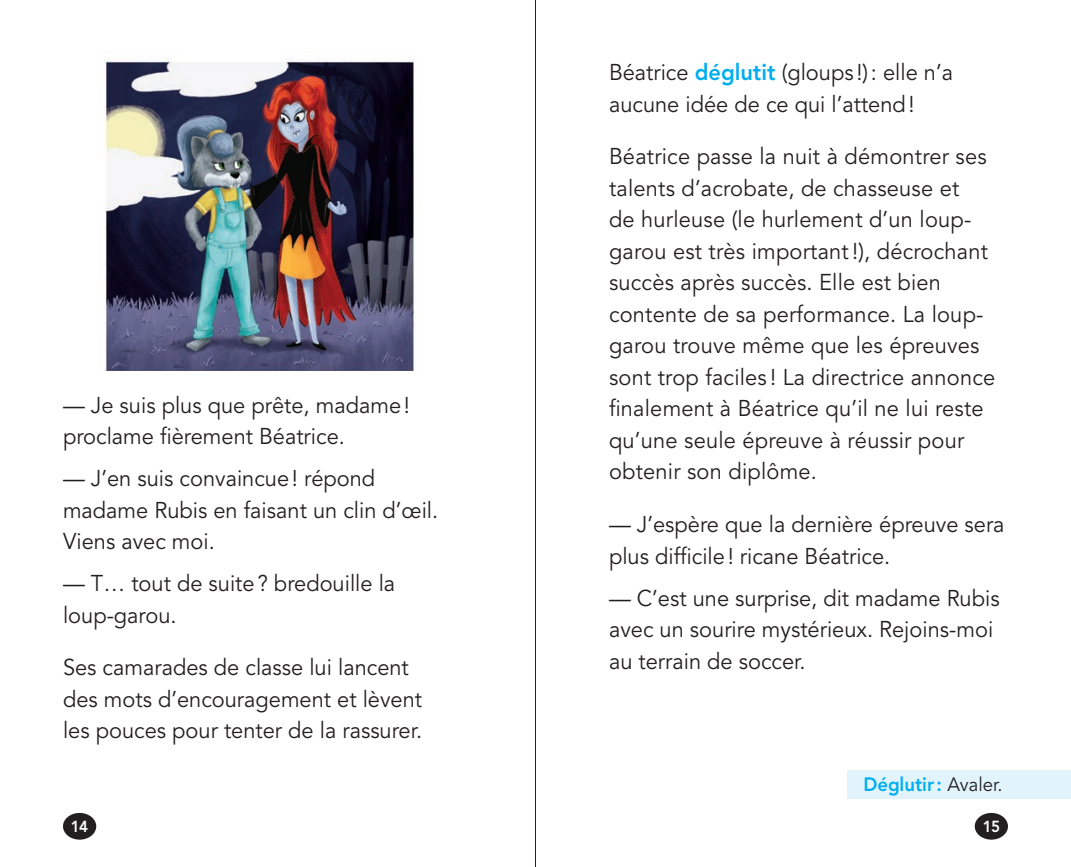
<style>
.page{position:relative;width:1071px;height:867px;background:#fff}
.page>*{position:absolute;margin:0;border:0;box-sizing:border-box;transform-origin:0 0}
.t1{font:22.75px/31.5px "Avenir";color:#231f20;scale:.96 1}
.t2{font:800 19.25px "Avenir";color:#00aeef;scale:.96 1}
.t3{font:800 15.92px "Avenir";color:#fff;scale:.96 1}
.s1{font-weight:800;color:#00aeef}
.s2{font-weight:400;color:#231f20}
</style>
<div class="page">
<div style="left:63px;top:813px;width:33px;height:27px;background:#231f20;border-radius:50%"></div>
<img style="left:104px;top:58px;width:310px;height:313px">
<div style="left:975px;top:813px;width:33px;height:27px;background:#231f20;border-radius:50%"></div>
<div style="left:848px;top:770px;width:223px;height:28px;background:#e1f4fc"></div>
<hr style="left:535px;top:0;width:1px;height:867px;background:#231f20">
<p class="t1" style="left:63px;top:390px;width:363px">— Je suis plus que prête, madame! proclame fièrement Béatrice.</p>
<p class="t1" style="left:63px;top:463px;width:392px">— J’en suis convaincue! répond madame Rubis en faisant un clin d’œil.<br>Viens avec moi.</p>
<p class="t1" style="left:63px;top:568px;width:348px">— T… tout de suite? bredouille la loup-garou.</p>
<p class="t1" style="left:63px;top:652px;width:376px">Ses camarades de classe lui lancent des mots d’encouragement et lèvent les pouces pour tenter de la rassurer.</p>
<p class="t3" style="left:71px;top:817px;width:20px">14</p>
<p class="t1" style="left:609px;top:57px;width:360px">Béatrice <span class="s1">déglutit</span> (gloups !): elle n’a aucune idée de ce qui l’attend!</p>
<p class="t1" style="left:609px;top:141px;width:404px">Béatrice passe la nuit à démontrer ses talents d’acrobate, de chasseuse et<br>de hurleuse (le hurlement d’un loup&shy;garou est très important!), décrochant succès après succès. Elle est bien contente de sa performance. La loup&shy;garou trouve même que les épreuves sont trop faciles ! La directrice annonce finalement à Béatrice qu’il ne lui reste qu’une seule épreuve à réussir pour obtenir son diplôme.</p>
<p class="t1" style="left:609px;top:509px;width:414px">— J’espère que la dernière épreuve sera plus difficile! ricane Béatrice.</p>
<p class="t1" style="left:609px;top:583px;width:408px">— C’est une surprise, dit madame Rubis avec un sourire mystérieux. Rejoins-moi au terrain de soccer.</p>
<p class="t2" style="left:863px;top:773px;width:147px">Déglutir: <span class="s2">Avaler.</span></p>
<p class="t3" style="left:983px;top:817px;width:20px">15</p>
</div>
